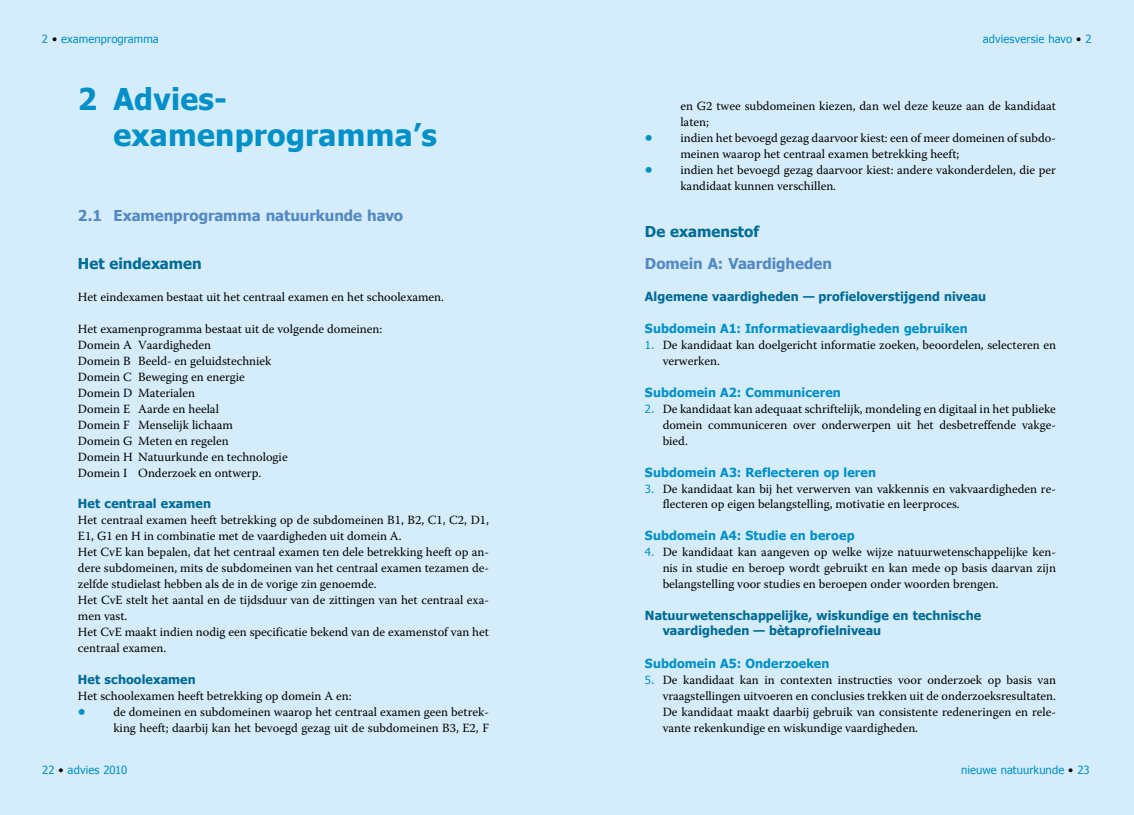
<style>
.page{position:relative;width:1134px;height:815px;background:#fff}
.page>*{position:absolute;margin:0;border:0;box-sizing:border-box;transform-origin:0 0}
.t1{font:700 30px/36px "Tahoma";letter-spacing:.01em;color:#0090c9}
.t2{font:700 15px "Tahoma";letter-spacing:-.005em;color:#5489c2}
.t3{font:700 15px "Tahoma";color:#006b96}
.t4{font:12.5px/16px "Warnock Pro";color:#000}
.t5{font:700 12.5px/15px "Tahoma";letter-spacing:.005em;color:#006b96}
.t6{font:700 12.5px "Tahoma";letter-spacing:.005em;color:#0090c9}
.t7{font:11.25px "Tahoma";letter-spacing:.005em;color:#0090c9}
.s1{color:#000}
.s2{font-family:"Tahoma";font-size:11.25px;color:#0090c9}
</style>
<div class="page">
<div style="left:0;top:0;width:567px;height:815px;background:#d5edfa"></div>
<div style="left:567px;top:0;width:567px;height:815px;background:#d5edfa"></div>
<p class="t7" style="left:52px;top:32px;width:108px"><span class="s1">•</span> examenprogramma</p>
<h1 class="t1" style="left:113px;top:79px;width:325px;text-indent:-35px">2 Advies&shy;examenprogramma’s</h1>
<p class="t2" style="left:78px;top:205px;width:327px">2.1 Examenprogramma natuurkunde havo</p>
<p class="t3" style="left:78px;top:253px;width:125px">Het eindexamen</p>
<p class="t4" style="left:78px;top:289px;width:368px">Het eindexamen bestaat uit het centraal examen en het schoolexamen.</p>
<p class="t4" style="left:78px;top:321px;width:306px">Het examenprogramma bestaat uit de volgende domeinen:<br>Domein A Vaardigheden<br>Domein B Beeld- en geluidstechniek<br>Domein C Beweging en energie<br>Domein D Materialen<br>Domein E Aarde en heelal<br>Domein F Menselijk lichaam<br>Domein G Meten en regelen<br>Domein H Natuurkunde en technologie<br>Domein I Onder-zoek en ontwerp.</p>
<p class="t5" style="left:78px;top:496px;width:135px">Het centraal examen</p>
<p class="t4" style="left:78px;top:512px;width:413px">Het centraal examen heeft betrekking op de subdomeinen B1, B2, C1, C2, D1, E1, G1 en H in combinatie met de vaardigheden uit domein A.<br>Het CvE kan bepalen, dat het centraal examen ten dele betrekking heeft op an&shy;dere subdomeinen, mits de subdomeinen van het centraal examen tezamen de&shy;zelfde studielast hebben als de in de vorige zin genoemde.<br>Het CvE stelt het aantal en de tijdsduur van de zittingen van het centraal exa&shy;men vast.<br>Het CvE maakt indien nodig een specificatie bekend van de examenstof van het centraal examen.</p>
<p class="t5" style="left:78px;top:671px;width:119px">Het schoolexamen</p>
<p class="t4" style="left:113px;top:687px;width:377px;text-indent:-35px">Het schoolexamen heeft betrekking op domein A en:<br>de domeinen en subdomeinen waarop het centraal examen geen betrek&shy;king heeft; daarbij kan het bevoegd gezag uit de subdomeinen B3, E2, F</p>
<p class="t6" style="left:78px;top:702px;width:9px">•</p>
<p class="t7" style="left:42px;top:762px;width:86px">22 <span class="s1">•</span> advies 2010</p>
<p class="t7" style="left:983px;top:32px;width:100px">adviesversie havo <span class="s1">•</span></p>
<p class="t4" style="left:680px;top:98px;width:377px">en G2 twee subdomeinen kiezen, dan wel deze keuze aan de kandidaat laten;<br>indien het bevoegd gezag daarvoor kiest: een of meer domeinen of subdo&shy;meinen waarop het centraal examen betrekking heeft;<br>indien het bevoegd gezag daarvoor kiest: andere vakonderdelen, die per kandidaat kunnen verschillen.</p>
<p class="t3" style="left:645px;top:221px;width:116px">De examenstof</p>
<p class="t2" style="left:645px;top:253px;width:189px">Domein A: Vaardigheden</p>
<p class="t5" style="left:645px;top:288px;width:343px">Algemene vaardigheden — profieloverstijgend niveau</p>
<p class="t6" style="left:645px;top:320px;width:324px">Subdomein A1: Informatievaardigheden gebruiken</p>
<p class="t4" style="left:663px;top:337px;width:395px;text-indent:-18px"><span class="s2">1.</span> De kandidaat kan doelgericht informatie zoeken, beoordelen, selecteren en verwerken.</p>
<p class="t6" style="left:645px;top:384px;width:198px">Subdomein A2: Communiceren</p>
<p class="t4" style="left:663px;top:400px;width:395px;text-align:justify;text-indent:-18px"><span class="s2">2.</span> De kandidaat kan adequaat schriftelijk, mondeling en digitaal in het publieke domein communiceren over onderwerpen uit het desbetreffende vakge&shy;bied.</p>
<p class="t6" style="left:645px;top:463px;width:233px">Subdomein A3: Reflecteren op leren</p>
<p class="t4" style="left:663px;top:480px;width:395px;text-indent:-18px"><span class="s2">3.</span> De kandidaat kan bij het verwerven van vakkennis en vakvaardigheden re&shy;flecteren op eigen belangstelling, motivatie en leerproces.</p>
<p class="t6" style="left:645px;top:527px;width:211px">Subdomein A4: Studie en beroep</p>
<p class="t4" style="left:663px;top:544px;width:395px;text-align:justify;text-indent:-18px"><span class="s2">4.</span> De kandidaat kan aangeven op welke wijze natuurwetenschappelijke ken&shy;nis in studie en beroep wordt gebruikt en kan mede op basis daarvan zijn belangstelling voor studies en beroepen onder woorden brengen.</p>
<p class="t5" style="left:663px;top:607px;width:320px;text-indent:-18px">Natuurwetenschappelijke, wiskundige en technische vaardigheden — bètaprofielniveau</p>
<p class="t6" style="left:645px;top:655px;width:186px">Subdomein A5: Onderzoeken</p>
<p class="t4" style="left:663px;top:672px;width:395px;text-align:justify;text-indent:-18px"><span class="s2">5.</span> De kandidaat kan in contexten instructies voor onderzoek op basis van vraagstellingen uitvoeren en conclusies trekken uit de onderzoeksresultaten.<br>De kandidaat maakt daarbij gebruik van consistente redeneringen en rele&shy;vante rekenkundige en wiskundige vaardigheden.</p>
<p class="t6" style="left:645px;top:128px;width:9px">•</p>
<p class="t6" style="left:645px;top:160px;width:9px">•</p>
<p class="t7" style="left:961px;top:762px;width:130px">nieuwe natuurkunde <span class="s1">•</span> 23</p>
</div>
